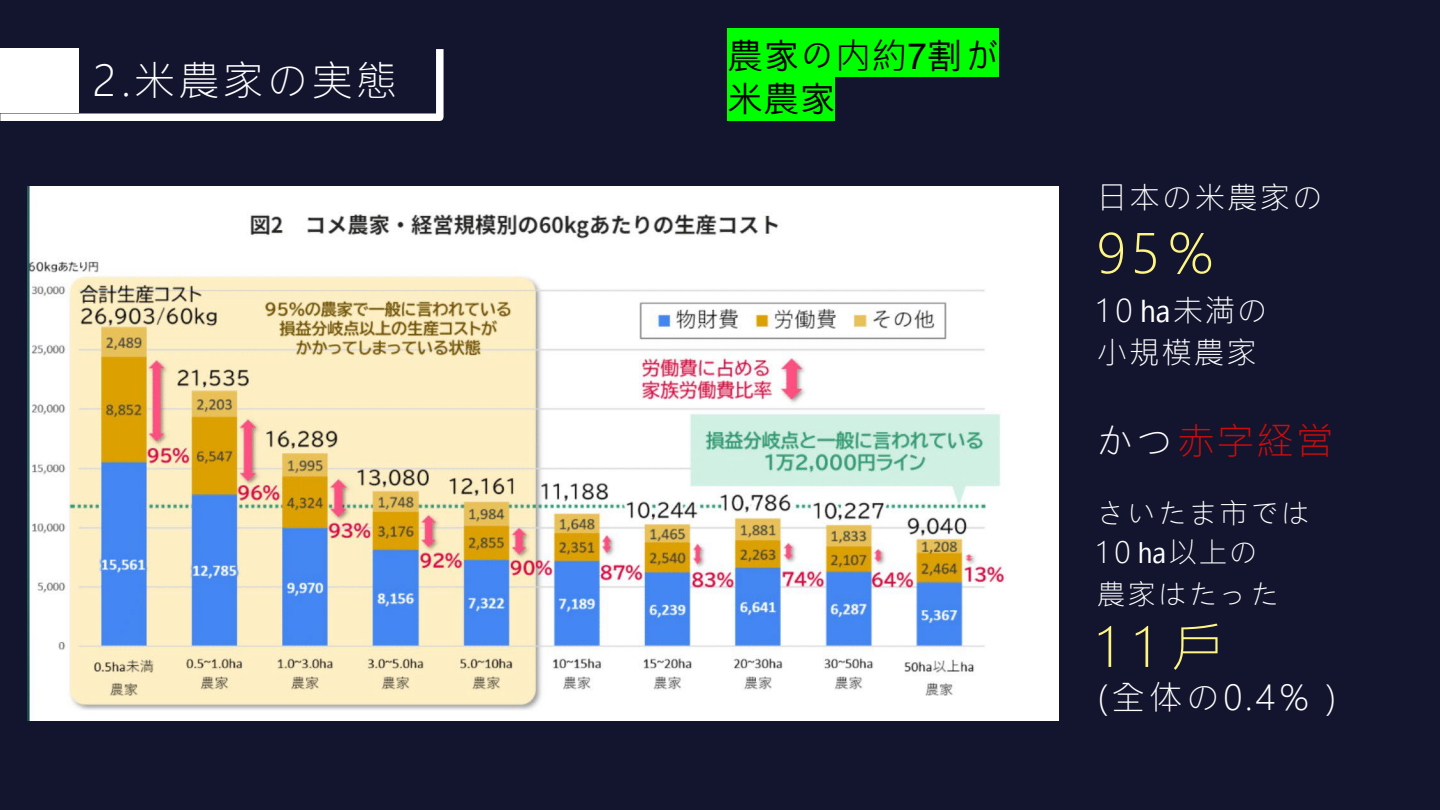
<style>
.page{position:relative;width:1440px;height:810px;background:#12152d}
.page>*{position:absolute;margin:0;border:0;box-sizing:border-box;transform-origin:0 0}
.t1{font:300 53px "Microsoft Jheng Hei";color:#fff583}
.t2{font:300 42px "Microsoft Jheng Hei";letter-spacing:.055em;color:#fff}
.t3{font:300 37.9px "Microsoft Jheng Hei";letter-spacing:.045em;color:#cb0d0d}
.t4{font:36px/43.2px "Malgun Gothic";color:#000}
.t5{font:300 34.1px "Microsoft Jheng Hei";color:#fff}
.t6{font:300 31px "Microsoft Jheng Hei";letter-spacing:.045em;color:#fff}
.t7{font:300 29px/38.9px "Microsoft Jheng Hei";letter-spacing:.06em;color:#fff}
.s1{font-family:"Microsoft Jheng Hei"}
.s2{font-family:"Arial"}
.s3{font-family:"Malgun Gothic";font-weight:400}
.s4{color:#fff}
</style>
<div class="page">
<svg style="left:0;top:48px;width:444px;height:73px"></svg>
<div style="left:0;top:49px;width:78px;height:64px;background:#fff"></div>
<img style="left:27px;top:186px;width:1032px;height:534px">
<div style="left:727px;top:29px;width:108px;height:48px;background:#0f0"></div>
<div style="left:835px;top:29px;width:72px;height:48px;background:#0f0"></div>
<div style="left:907px;top:29px;width:20px;height:48px;background:#0f0"></div>
<div style="left:927px;top:29px;width:72px;height:48px;background:#0f0"></div>
<div style="left:727px;top:72px;width:108px;height:48px;background:#0f0"></div>
<h2 class="t2" style="left:93px;top:53px;width:306px">2.⽶農家の実態</h2>
<p class="t4" style="left:727px;top:35px;width:273px">農家の<span class="s1">内約</span><span class="s2">7</span>割が米農家</p>
<p class="t6" style="left:1096px;top:177px;width:228px">日本の⽶農家の</p>
<p class="t1" style="left:1096px;top:220px;width:123px">95％</p>
<p class="t6" style="left:1096px;top:291px;width:173px">1 0 <span class="s3">㏊</span>未満の</p>
<p class="t6" style="left:1096px;top:333px;width:162px">小規模農家</p>
<p class="t3" style="left:1096px;top:417px;width:239px"><span class="s4">かつ</span>赤字経営</p>
<p class="t7" style="left:1096px;top:493px;width:215px">さいたま市では<br>1 0 <span class="s3">㏊</span>以上の</p>
<p class="t7" style="left:1096px;top:574px;width:184px">農家はたった</p>
<p class="t1" style="left:1096px;top:614px;width:128px">11戶</p>
<p class="t5" style="left:1098px;top:676px;width:252px">(全体の0.4％）</p>
</div>
